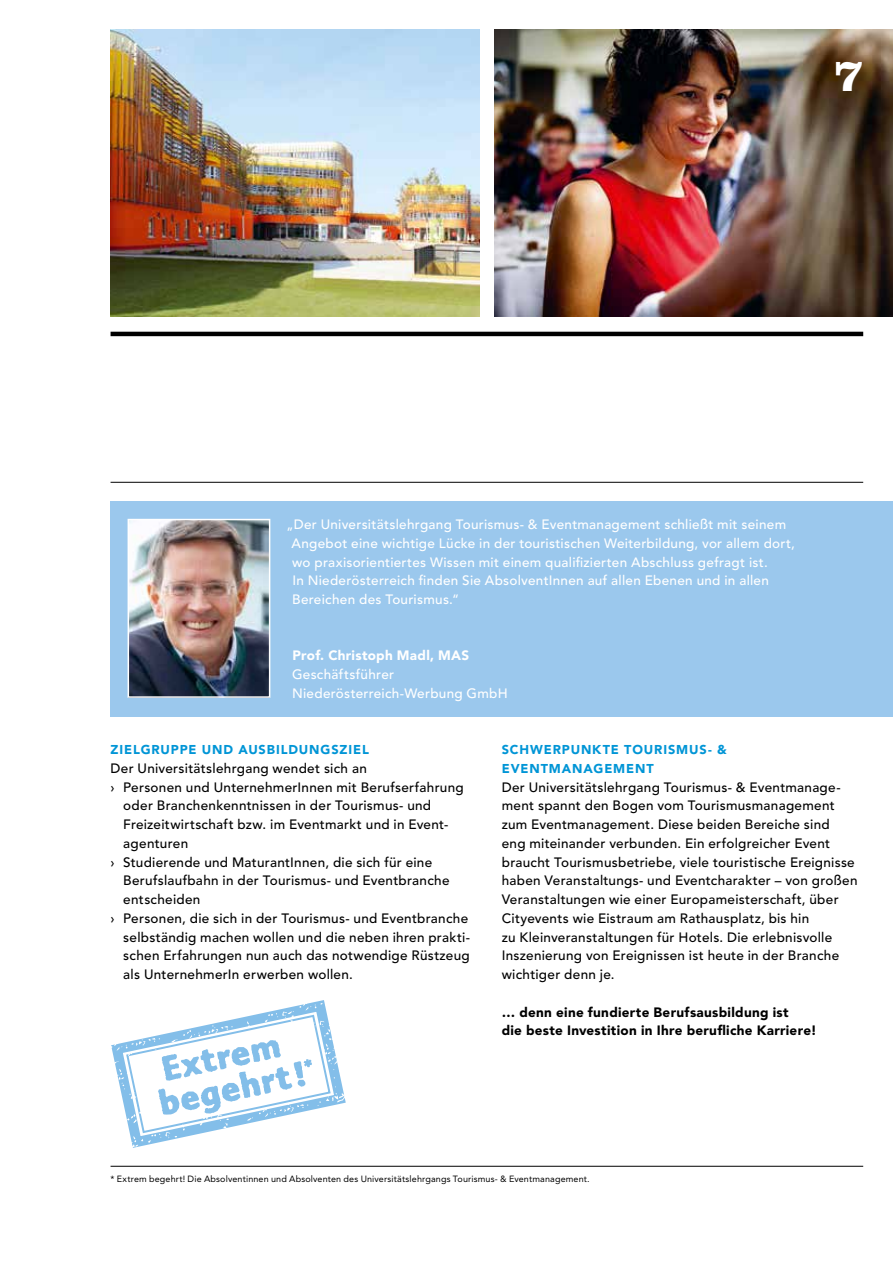
<style>
.page{position:relative;width:893px;height:1263px;background:#fff}
.page>*{position:absolute;margin:0;border:0;box-sizing:border-box;transform-origin:0 0}
.t1{font:700 48px "Clarendon LT Std";color:#fff}
.t2{font:500 13.5px/18.8px "Avenir LT Std";letter-spacing:.02em;color:#000}
.t3{font:500 13.5px/18.8px "Avenir LT Std";letter-spacing:.02em;color:#fff}
.t4{font:900 13.5px/18.8px "Avenir LT Std";letter-spacing:.02em;color:#000}
.t5{font:900 13.5px "Avenir LT Std";letter-spacing:.02em;color:#fff}
.t6{font:900 12.75px/18.8px "Avenir LT Std";letter-spacing:.07em;color:#0095d6}
.t7{font:9px "Avenir LT Std";letter-spacing:.015em;color:#000}
</style>
<div class="page">
<img style="left:494px;top:30px;width:399px;height:287px">
<div style="left:111px;top:501px;width:782px;height:215px;background:#9bc8ed"></div>
<img style="left:131px;top:522px;width:136px;height:173px">
<div style="left:128px;top:519px;width:142px;height:179px;border:2px solid #fff"></div>
<svg style="left:111px;top:1000px;width:235px;height:148px"></svg>
<img style="left:111px;top:30px;width:368px;height:287px">
<hr style="left:111px;top:332px;width:752px;height:4px;background:#000">
<hr style="left:111px;top:482px;width:752px;height:1px;background:#000">
<hr style="left:111px;top:1166px;width:752px;height:1px;background:#000">
<h1 class="t1" style="left:834px;top:46px;width:31px">7</h1>
<p class="t3" style="left:291px;top:515px;width:505px;text-indent:-5px">„Der Universitätslehrgang Tourismus- &amp; Eventmanagement schließt mit seinem Angebot eine wichtige Lücke in der touristischen Weiterbildung, vor allem dort, wo praxisorientiertes Wissen mit einem qualifizierten Abschluss gefragt ist.<br>In Niederösterreich finden Sie AbsolventInnen auf allen Ebenen und in allen Bereichen des Tourismus.“</p>
<p class="t5" style="left:292px;top:647px;width:178px">Prof. Christoph Madl, MAS</p>
<p class="t3" style="left:292px;top:665px;width:217px">Geschäftsführer<br>Niederösterreich-Werbung GmbH</p>
<p class="t6" style="left:111px;top:740px;width:260px">ZIELGRUPPE UND AUSBILDUNGSZIEL</p>
<p class="t2" style="left:111px;top:759px;width:258px">Der Universitätslehrgang wendet sich an</p>
<p class="t2" style="left:111px;top:778px;width:355px">› Personen und UnternehmerInnen mit Berufserfahrung</p>
<p class="t2" style="left:123px;top:797px;width:309px">oder Branchenkenntnissen in der Tourismus- und</p>
<p class="t2" style="left:123px;top:815px;width:327px">Freizeitwirtschaft bzw. im Eventmarkt und in Event-</p>
<p class="t2" style="left:123px;top:834px;width:66px">agenturen</p>
<p class="t2" style="left:111px;top:853px;width:323px">› Studierende und MaturantInnen, die sich für eine</p>
<p class="t2" style="left:123px;top:872px;width:328px">Berufslaufbahn in der Tourismus- und Eventbranche</p>
<p class="t2" style="left:123px;top:890px;width:79px">entscheiden</p>
<p class="t2" style="left:111px;top:909px;width:359px">› Personen, die sich in der Tourismus- und Eventbranche</p>
<p class="t2" style="left:123px;top:928px;width:348px">selbständig machen wollen und die neben ihren prakti-</p>
<p class="t2" style="left:123px;top:947px;width:348px">schen Erfahrungen nun auch das notwendige Rüstzeug</p>
<p class="t2" style="left:123px;top:965px;width:231px">als UnternehmerIn erwerben wollen.</p>
<p class="t6" style="left:502px;top:740px;width:226px">SCHWERPUNKTE TOURISMUS- &amp;<br>EVENTMANAGEMENT</p>
<p class="t2" style="left:502px;top:778px;width:357px">Der Universitätslehrgang Tourismus- &amp; Eventmanage&shy;ment spannt den Bogen vom Tourismusmanagement zum Eventmanagement. Diese beiden Bereiche sind<br>eng miteinander verbunden. Ein erfolgreicher Event braucht Tourismusbetriebe, viele touristische Ereignisse haben Veranstaltungs- und Eventcharakter – von großen Veranstaltungen wie einer Europameisterschaft, über Cityevents wie Eistraum am Rathausplatz, bis hin<br>zu Kleinveranstaltungen für Hotels. Die erlebnisvolle Inszenierung von Ereignissen ist heute in der Branche wichtiger denn je.</p>
<p class="t4" style="left:502px;top:1002px;width:317px">… denn eine fundierte Berufsausbildung ist<br>die beste Investition in Ihre berufliche Karriere!</p>
<p class="t7" style="left:111px;top:1173px;width:481px">* Extrem begehrt! Die Absolventinnen und Absolventen des Universitätslehrgangs Tourismus- &amp; Eventmanagement.</p>
</div>
